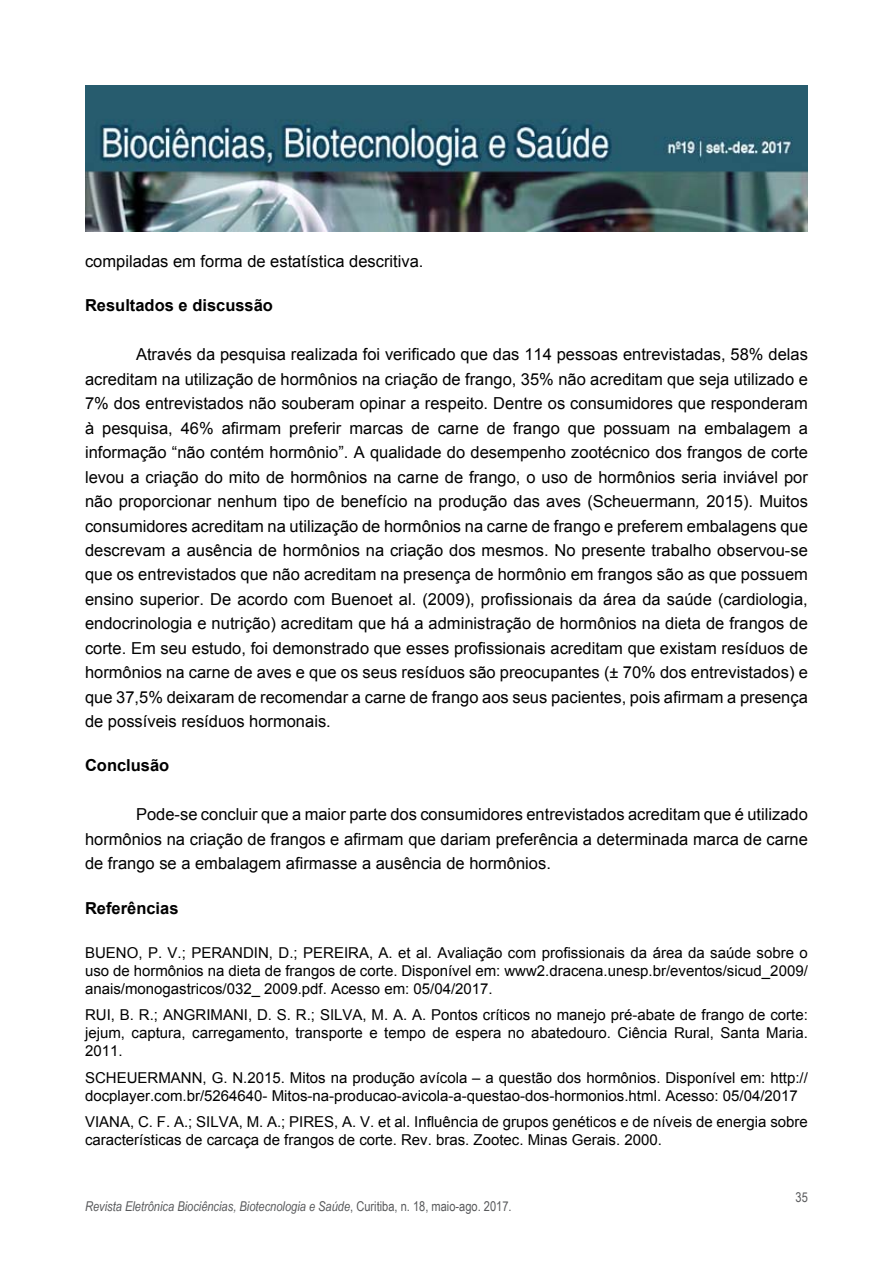
<style>
.page{position:relative;width:893px;height:1263px;background:#fff}
.page>*{position:absolute;margin:0;border:0;box-sizing:border-box;transform-origin:0 0}
.t1{font:16.5px/24.5px "Arial";color:#000;text-align:justify}
.t2{font:700 16.5px "Arial";color:#000}
.t3{font:15px/18px "Arial";color:#000;text-align:justify}
.t4{font:italic 13.5px "Arial Narrow";color:#58595b}
.t5{font:13.5px "Arial Narrow";color:#58595b}
.s1{font-style:italic}
.s2{font-style:normal}
</style>
<div class="page">
<img style="left:85px;top:85px;width:723px;height:146px">
<p class="t1" style="left:85px;top:249px;width:340px">compiladas em forma de estatística descritiva.</p>
<p class="t2" style="left:85px;top:295px;width:189px">Resultados e discussão</p>
<p class="t1" style="left:85px;top:342px;width:724px;text-indent:51px">Através da pesquisa realizada foi verificado que das 114 pessoas entrevistadas, 58% delas acreditam na utilização de hormônios na criação de frango, 35% não acreditam que seja utilizado e 7% dos entrevistados não souberam opinar a respeito. Dentre os consumidores que responderam à pesquisa, 46% afirmam preferir marcas de carne de frango que possuam na embalagem a informação “não contém hormônio”. A qualidade do desempenho zootécnico dos frangos de corte levou a criação do mito de hormônios na carne de frango, o uso de hormônios seria inviável por não proporcionar nenhum tipo de benefício na produção das aves (Scheuermann<span class="s1">,</span> 2015). Muitos consumidores acreditam na utilização de hormônios na carne de frango e preferem embalagens que descrevam a ausência de hormônios na criação dos mesmos. No presente trabalho observou-se que os entrevistados que não acreditam na presença de hormônio em frangos são as que possuem ensino superior. De acordo com Buenoet al. (2009), profissionais da área da saúde (cardiologia, endocrinologia e nutrição) acreditam que há a administração de hormônios na dieta de frangos de corte. Em seu estudo, foi demonstrado que esses profissionais acreditam que existam resíduos de hormônios na carne de aves e que os seus resíduos são preocupantes (± 70% dos entrevistados) e que 37,5% deixaram de recomendar a carne de frango aos seus pacientes, pois afirmam a presença de possíveis resíduos hormonais.</p>
<p class="t2" style="left:85px;top:755px;width:86px">Conclusão</p>
<p class="t1" style="left:85px;top:802px;width:724px;text-indent:51px">Pode-se concluir que a maior parte dos consumidores entrevistados acreditam que é utilizado hormônios na criação de frangos e afirmam que dariam preferência a determinada marca de carne de frango se a embalagem afirmasse a ausência de hormônios.</p>
<p class="t2" style="left:85px;top:897px;width:95px">Referências</p>
<p class="t3" style="left:85px;top:944px;width:724px">BUENO, P. V.; PERANDIN, D.; PEREIRA, A. et al. Avaliação com profissionais da área da saúde sobre o uso de hormônios na dieta de frangos de corte. Disponível em: www2.dracena.unesp.br/eventos/sicud_2009/ anais/monogastricos/032_ 2009.pdf. Acesso em: 05/04/2017.</p>
<p class="t3" style="left:85px;top:1006px;width:724px">RUI, B. R.; ANGRIMANI, D. S. R.; SILVA, M. A. A. Pontos críticos no manejo pré-abate de frango de corte: jejum, captura, carregamento, transporte e tempo de espera no abatedouro. Ciência Rural, Santa Maria.<br>2011.</p>
<p class="t3" style="left:85px;top:1069px;width:724px">SCHEUERMANN, G. N.2015. Mitos na produção avícola – a questão dos hormônios. Disponível em: http:// docplayer.com.br/5264640- Mitos-na-producao-avicola-a-questao-dos-hormonios.html. Acesso: 05/04/2017</p>
<p class="t3" style="left:85px;top:1113px;width:724px">VIANA, C. F. A.; SILVA, M. A.; PIRES, A. V. et al. Influência de grupos genéticos e de níveis de energia sobre características de carcaça de frangos de corte. Rev. bras. Zootec. Minas Gerais. 2000.</p>
<p class="t4" style="left:85px;top:1197px;width:428px">Revista Eletrônica Biociências, Biotecnologia e Saúde<span class="s2">, Curitiba, n. 18, maio-ago. 2017.</span></p>
<p class="t5" style="left:796px;top:1187px;width:14px">35</p>
</div>
